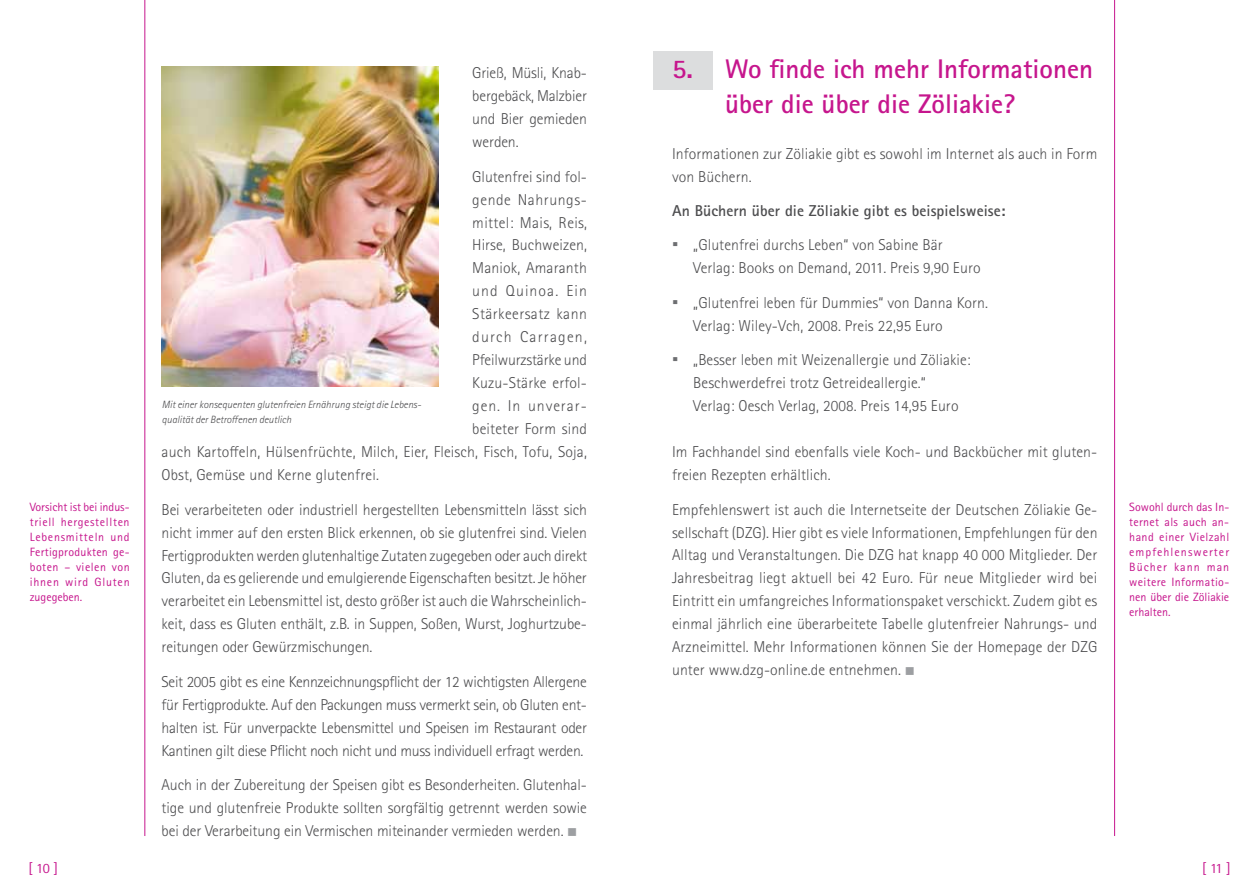
<style>
.page{position:relative;width:1259px;height:893px;background:#fff}
.page>*{position:absolute;margin:0;border:0;box-sizing:border-box;transform-origin:0 0}
.t1{font:700 27px/34.5px "Rotis Sans Serif Pro";color:#c6168d}
.t2{font:300 15.75px/23px "Rotis Sans Serif Pro";letter-spacing:.005em;color:#4d4d4f}
.t3{font:700 15.75px "Rotis Sans Serif Pro";letter-spacing:.005em;color:#4d4d4f}
.t4{font:300 15.75px "Rotis Sans Serif Pro";letter-spacing:.025em;color:#4d4d4f}
.t5{font:300 15.75px "Rotis Sans Serif Pro";letter-spacing:.035em;color:#4d4d4f}
.t6{font:300 15.75px "Rotis Sans Serif Pro";letter-spacing:.075em;color:#4d4d4f}
.t7{font:300 15.75px "Rotis Sans Serif Pro";letter-spacing:.06em;color:#4d4d4f}
.t8{font:300 15.75px "Rotis Sans Serif Pro";letter-spacing:.07em;color:#4d4d4f}
.t9{font:14.25px "Rotis Sans Serif Pro";color:#c6168d}
.t10{font:12px/15px "Rotis Sans Serif Pro";letter-spacing:.04em;color:#c6168d;text-align:justify}
.t11{font:italic 300 10.5px/15px "Rotis Sans Serif Pro";color:#4d4d4f}
.s1{font-family:"Verdana";font-weight:400;font-size:18px;color:#6d6e71}
.s2{color:#9d9fa2}
</style>
<div class="page">
<hr style="left:1114px;top:0;width:1px;height:836px;background:#c6168d">
<div style="left:653px;top:51px;width:59px;height:39px;background:#dcddde"></div>
<hr style="left:145px;top:0;width:1px;height:836px;background:#c6168d">
<img style="left:162px;top:67px;width:276px;height:319px">
<h1 class="t1" style="left:725px;top:52px;width:369px;text-indent:-53px">5. Wo finde ich mehr Informationen über die über die Zöliakie?</h1>
<p class="t2" style="left:672px;top:142px;width:427px">Informationen zur Zöliakie gibt es sowohl im Internet als auch in Form von Büchern.</p>
<p class="t3" style="left:672px;top:201px;width:335px">An Büchern über die Zöliakie gibt es beispielsweise:</p>
<p class="t2" style="left:693px;top:234px;width:289px;text-indent:-21px"><span class="s1">▪</span> „Glutenfrei durchs Leben“ von Sabine Bär<br>Verlag: Books on Demand, 2011. Preis 9,90 Euro</p>
<p class="t2" style="left:693px;top:291px;width:296px;text-indent:-21px"><span class="s1">▪</span> „Glutenfrei leben für Dummies“ von Danna Korn.<br>Verlag: Wiley-Vch, 2008. Preis 22,95 Euro</p>
<p class="t2" style="left:693px;top:349px;width:279px;text-indent:-21px"><span class="s1">▪</span> „Besser leben mit Weizenallergie und Zöliakie:<br>Beschwerdefrei trotz Getreideallergie.“<br>Verlag: Oesch Verlag, 2008. Preis 14,95 Euro</p>
<p class="t2" style="left:672px;top:441px;width:427px">Im Fachhandel sind ebenfalls viele Koch- und Backbücher mit gluten&shy;freien Rezepten erhältlich.</p>
<p class="t2" style="left:672px;top:498px;width:427px;text-align:justify">Empfehlenswert ist auch die Internetseite der Deutschen Zöliakie Ge&shy;sellschaft (DZG). Hier gibt es viele Informationen, Empfehlungen für den Alltag und Veranstaltungen. Die DZG hat knapp 40 000 Mitglieder. Der Jahresbeitrag liegt aktuell bei 42 Euro. Für neue Mitglieder wird bei Eintritt ein umfangreiches Informationspaket verschickt. Zudem gibt es einmal jährlich eine überarbeitete Tabelle glutenfreier Nahrungs- und Arzneimittel. Mehr Informationen können Sie der Homepage der DZG unter www.dzg-online.de entnehmen. <span class="s2">■</span></p>
<p class="t2" style="left:472px;top:62px;width:116px;text-align:justify">Grieß, Müsli, Knab&shy;bergebäck, Malzbier und Bier gemieden werden.</p>
<p class="t2" style="left:472px;top:165px;width:116px">Glutenfrei sind fol-</p>
<p class="t5" style="left:472px;top:190px;width:116px">gende Nahrungs-</p>
<p class="t2" style="left:472px;top:211px;width:116px">mittel: Mais, Reis,</p>
<p class="t2" style="left:472px;top:234px;width:116px">Hirse, Buchweizen,</p>
<p class="t2" style="left:472px;top:257px;width:116px">Maniok, Amaranth</p>
<p class="t8" style="left:472px;top:282px;width:116px">und Quinoa. Ein</p>
<p class="t4" style="left:472px;top:305px;width:116px">Stärkeersatz kann</p>
<p class="t6" style="left:472px;top:328px;width:116px">durch Carragen,</p>
<p class="t2" style="left:472px;top:349px;width:116px">Pfeilwurzstärke und</p>
<p class="t2" style="left:472px;top:372px;width:116px">Kuzu-Stärke erfol-</p>
<p class="t7" style="left:472px;top:397px;width:116px">gen. In unverar-</p>
<p class="t2" style="left:472px;top:418px;width:116px">beiteter Form sind</p>
<p class="t2" style="left:162px;top:441px;width:427px">auch Kartoffeln, Hülsenfrüchte, Milch, Eier, Fleisch, Fisch, Tofu, Soja,</p>
<p class="t2" style="left:162px;top:464px;width:219px">Obst, Gemüse und Kerne glutenfrei.</p>
<p class="t2" style="left:162px;top:498px;width:427px;text-align:justify">Bei verarbeiteten oder industriell hergestellten Lebensmitteln lässt sich nicht immer auf den ersten Blick erkennen, ob sie glutenfrei sind. Vielen Fertigprodukten werden glutenhaltige Zutaten zugegeben oder auch direkt Gluten, da es gelierende und emulgierende Eigenschaften besitzt. Je höher verarbeitet ein Lebensmittel ist, desto größer ist auch die Wahrscheinlich&shy;keit, dass es Gluten enthält, z.B. in Suppen, Soßen, Wurst, Joghurtzube&shy;reitungen oder Gewürzmischungen.</p>
<p class="t2" style="left:162px;top:670px;width:427px;text-align:justify">Seit 2005 gibt es eine Kennzeichnungspflicht der 12 wichtigsten Allergene für Fertigprodukte. Auf den Packungen muss vermerkt sein, ob Gluten ent&shy;halten ist. Für unverpackte Lebensmittel und Speisen im Restaurant oder Kantinen gilt diese Pflicht noch nicht und muss individuell erfragt werden.</p>
<p class="t2" style="left:162px;top:774px;width:427px;text-align:justify">Auch in der Zubereitung der Speisen gibt es Besonderheiten. Glutenhal&shy;tige und glutenfreie Produkte sollten sorgfältig getrennt werden sowie bei der Verarbeitung ein Vermischen miteinander vermieden werden. <span class="s2">■</span></p>
<p class="t11" style="left:162px;top:397px;width:261px">Mit einer konsequenten glutenfreien Ernährung steigt die Lebens&shy;qualität der Betroffenen deutlich</p>
<p class="t10" style="left:30px;top:500px;width:101px">Vorsicht ist bei indus&shy;triell hergestellten Lebensmitteln und Fertigprodukten ge&shy;boten – vielen von ihnen wird Gluten zugegeben.</p>
<p class="t10" style="left:1129px;top:500px;width:101px">Sowohl durch das I n&shy;ternet als auch an&shy;hand einer Vielzahl empfehlenswerter Bücher kann man weitere I nformatio&shy;nen über die Zöliakie erhalten.</p>
<p class="t9" style="left:28px;top:860px;width:31px">[ 10 ]</p>
<p class="t9" style="left:1202px;top:860px;width:30px">[ 11 ]</p>
</div>
